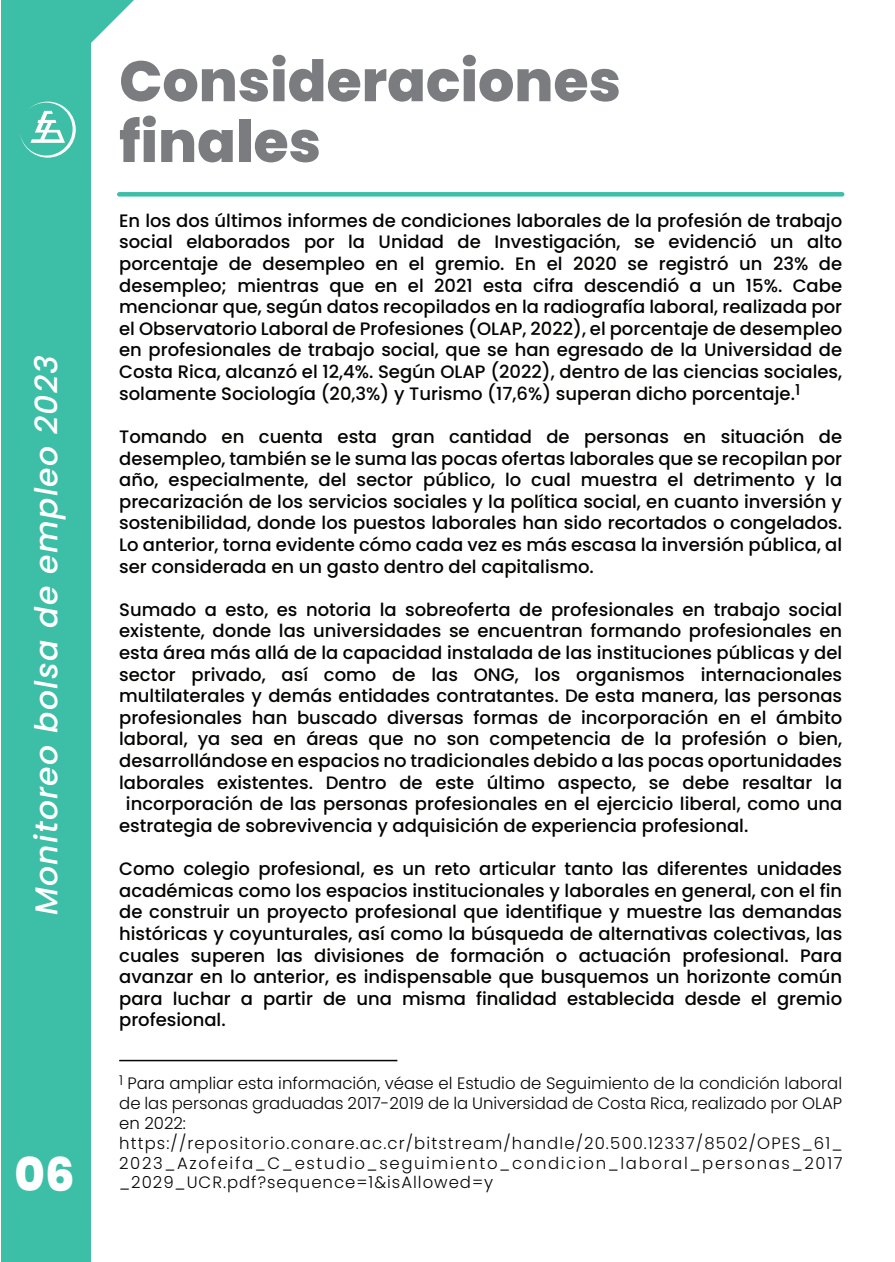
<style>
.page{position:relative;width:895px;height:1262px;background:#fff}
.page>*{position:absolute;margin:0;border:0;box-sizing:border-box;transform-origin:0 0}
.t1{font:800 57px/60.8px "Poppins";color:#7b7c80}
.t2{font:800 46.5px "Poppins";color:#fff}
.t3{font:italic 500 31.5px "Poppins";letter-spacing:.04em;color:#fff}
.t4{font:500 18px/21.6px "Poppins";color:#040503;text-align:justify}
.t5{font:300 16.5px/19.8px "Poppins";color:#040503}
</style>
<div class="page">
<div style="left:2px;top:0;width:89px;height:1262px;background:#3cbea7"></div>
<svg style="left:20px;top:102px;width:56px;height:56px"></svg>
<hr style="left:119px;top:192px;width:723px;height:4px;background:#3cbea7">
<hr style="left:119px;top:1059px;width:278px;height:2px;background:#040503">
<svg style="left:91px;top:0;width:43px;height:43px"></svg>
<h3 class="t3" style="left:28px;top:915px;width:561px;rotate:-90deg">Monitoreo bolsa de empleo 2023</h3>
<h2 class="t2" style="left:15px;top:1147px;width:62px">06</h2>
<h1 class="t1" style="left:119px;top:51px;width:503px">Consideraciones finales</h1>
<p class="t4" style="left:119px;top:210px;width:724px">En los dos últimos informes de condiciones laborales de la profesión de trabajo social elaborados por la Unidad de Investigación, se evidenció un alto porcentaje de desempleo en el gremio. En el 2020 se registró un 23% de desempleo; mientras que en el 2021 esta cifra descendió a un 15%. Cabe mencionar que, según datos recopilados en la radiografía laboral, realizada por el Observatorio Laboral de Profesiones (OLAP, 2022), el porcentaje de desempleo en profesionales de trabajo social, que se han egresado de la Universidad de Costa Rica, alcanzó el 12,4%. Según OLAP (2022), dentro de las ciencias sociales, solamente Sociología (20,3%) y Turismo (17,6%) superan dicho porcentaje.<sup>1</sup></p>
<p class="t4" style="left:119px;top:426px;width:724px">Tomando en cuenta esta gran cantidad de personas en situación de desempleo, también se le suma las pocas ofertas laborales que se recopilan por año, especialmente, del sector público, lo cual muestra el detrimento y la precarización de los servicios sociales y la política social, en cuanto inversión y sostenibilidad, donde los puestos laborales han sido recortados o congelados.<br>Lo anterior, torna evidente cómo cada vez es más escasa la inversión pública, al ser considerada en un gasto dentro del capitalismo.</p>
<p class="t4" style="left:119px;top:599px;width:724px">Sumado a esto, es notoria la sobreoferta de profesionales en trabajo social</p>
<p class="t4" style="left:119px;top:620px;width:724px">existente, donde las universidades se encuentran formando profesionales en</p>
<p class="t4" style="left:119px;top:642px;width:724px">esta área más allá de la capacidad instalada de las instituciones públicas y del</p>
<p class="t4" style="left:119px;top:663px;width:724px">sector privado, así como de las ONG, los organismos internacionales</p>
<p class="t4" style="left:119px;top:685px;width:724px">multilaterales y demás entidades contratantes. De esta manera, las personas</p>
<p class="t4" style="left:119px;top:707px;width:724px">profesionales han buscado diversas formas de incorporación en el ámbito</p>
<p class="t4" style="left:119px;top:728px;width:724px">laboral, ya sea en áreas que no son competencia de la profesión o bien,</p>
<p class="t4" style="left:119px;top:750px;width:724px">desarrollándose en espacios no tradicionales debido a las pocas oportunidades</p>
<p class="t4" style="left:119px;top:771px;width:724px">laborales existentes. Dentro de este último aspecto, se debe resaltar la</p>
<p class="t4" style="left:126px;top:793px;width:718px">incorporación de las personas profesionales en el ejercicio liberal, como una</p>
<p class="t4" style="left:119px;top:815px;width:630px">estrategia de sobrevivencia y adquisición de experiencia profesional.</p>
<p class="t4" style="left:119px;top:858px;width:724px">Como colegio profesional, es un reto articular tanto las diferentes unidades académicas como los espacios institucionales y laborales en general, con el fin de construir un proyecto profesional que identifique y muestre las demandas históricas y coyunturales, así como la búsqueda de alternativas colectivas, las cuales superen las divisiones de formación o actuación profesional. Para avanzar en lo anterior, es indispensable que busquemos un horizonte común para luchar a partir de una misma finalidad establecida desde el gremio profesional.</p>
<p class="t5" style="left:119px;top:1073px;width:725px"><sup>1</sup> Para ampliar esta información, véase el Estudio de Seguimiento de la condición laboral de las personas graduadas 2017-2019 de la Universidad de Costa Rica, realizado por OLAP en 2022: https://repositorio.conare.ac.cr/bitstream/handle/20.500.12337/8502/OPES_61_ 2023_Azofeifa_C_estudio_seguimiento_condicion_laboral_personas_2017 _2029_UCR.pdf?sequence=1&amp;isAllowed=y</p>
</div>
